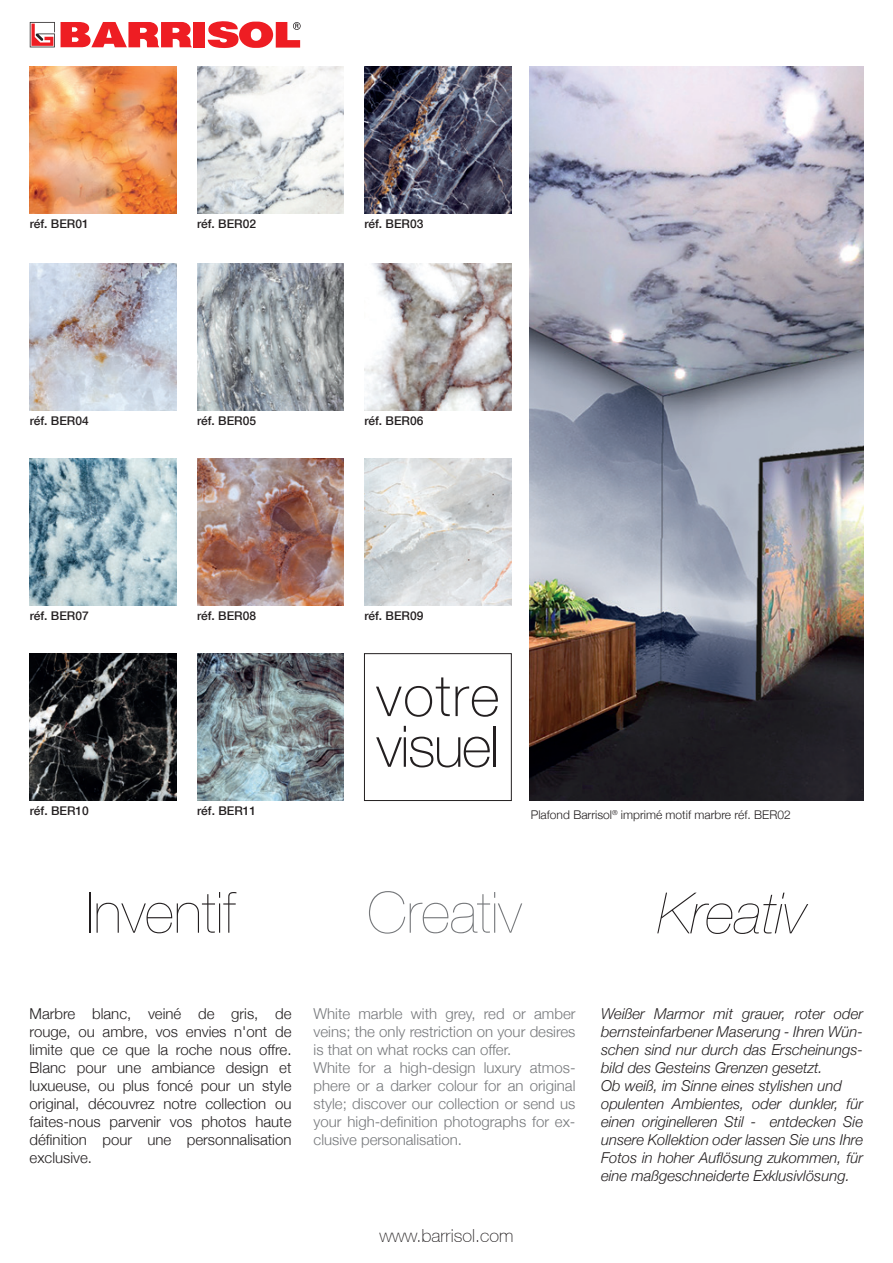
<style>
.page{position:relative;width:893px;height:1263px;background:#fff}
.page>*{position:absolute;margin:0;border:0;box-sizing:border-box;transform-origin:0 0}
.t1{font:100 57.3px/50.7px "Helvetica 35";letter-spacing:-.03em;color:#231f20}
.t2{font:200 57px "Helvetica Neue";color:#231f20}
.t3{font:200 57px "Helvetica Neue";color:#76787b}
.t4{font:italic 200 57px "Helvetica Neue";color:#231f20}
.t5{font:100 18px "Helvetica 35";color:#231f20}
.t6{font:italic 300 15px/18px "Helvetica Neue";color:#231f20}
.t7{font:300 15px/18px "Helvetica Neue";color:#231f20;text-align:justify}
.t8{font:300 15px/18px "Helvetica Neue";color:#76787b}
.t9{font:500 12px "Helvetica Neue";color:#231f20}
.t10{font:300 12px "Helvetica Neue";color:#231f20}
</style>
<div class="page">
<svg style="left:30px;top:22px;width:25px;height:25px"></svg>
<div style="left:194px;top:22px;width:11px;height:25px;background:#ee1d23"></div>
<svg style="left:61px;top:22px;width:131px;height:25px"></svg>
<svg style="left:207px;top:21px;width:94px;height:27px"></svg>
<img style="left:529px;top:67px;width:334px;height:733px">
<img style="left:30px;top:653px;width:147px;height:147px">
<img style="left:197px;top:653px;width:147px;height:147px">
<div style="left:364px;top:653px;width:147px;height:148px;border:1px solid #231f20"></div>
<img style="left:30px;top:67px;width:147px;height:147px">
<img style="left:197px;top:67px;width:147px;height:147px">
<img style="left:364px;top:67px;width:147px;height:147px">
<img style="left:30px;top:263px;width:147px;height:147px">
<img style="left:364px;top:263px;width:147px;height:147px">
<img style="left:197px;top:263px;width:147px;height:147px">
<img style="left:197px;top:458px;width:147px;height:147px">
<img style="left:30px;top:458px;width:147px;height:147px">
<img style="left:364px;top:458px;width:147px;height:147px">
<p class="t9" style="left:30px;top:215px;width:60px">réf. BER01</p>
<p class="t9" style="left:197px;top:215px;width:60px">réf. BER02</p>
<p class="t9" style="left:364px;top:215px;width:60px">réf. BER03</p>
<p class="t9" style="left:30px;top:411px;width:60px">réf. BER04</p>
<p class="t9" style="left:197px;top:411px;width:60px">réf. BER05</p>
<p class="t9" style="left:364px;top:411px;width:60px">réf. BER06</p>
<p class="t9" style="left:30px;top:606px;width:60px">réf. BER07</p>
<p class="t9" style="left:197px;top:606px;width:60px">réf. BER08</p>
<p class="t9" style="left:364px;top:606px;width:60px">réf. BER09</p>
<h1 class="t1" style="left:376px;top:670px;width:125px">votre visuel</h1>
<p class="t9" style="left:30px;top:801px;width:60px">réf. BER10</p>
<p class="t9" style="left:197px;top:801px;width:60px">réf. BER11</p>
<p class="t10" style="left:531px;top:805px;width:261px">Plafond Barrisol<sup>®</sup> imprimé motif marbre réf. BER02</p>
<h2 class="t2" style="left:86px;top:868px;width:150px">Inventif</h2>
<h2 class="t3" style="left:367px;top:868px;width:156px">Creativ</h2>
<h2 class="t4" style="left:658px;top:868px;width:150px">Kreativ</h2>
<p class="t7" style="left:30px;top:1004px;width:263px">Marbre blanc, veiné de gris, de rouge, ou ambre, vos envies n'ont de limite que ce que la roche nous offre.<br>Blanc pour une ambiance design et luxueuse, ou plus foncé pour un style original, découvrez notre collection ou faites-nous parvenir vos photos haute définition pour une personnalisation exclusive.</p>
<p class="t8" style="left:314px;top:1004px;width:263px">White marble with grey, red or amber veins; the only restriction on your desires is that on what rocks can offer.<br>White for a high-design luxury atmos&shy;phere or a darker colour for an original style; discover our collection or send us your high-definition photographs for ex&shy;clusive personalisation.</p>
<p class="t6" style="left:601px;top:1004px;width:263px">Weißer Marmor mit grauer, roter oder bernsteinfarbener Maserung - Ihren Wün&shy;schen sind nur durch das Erscheinungs&shy;bild des Gesteins Grenzen gesetzt.<br>Ob weiß, im Sinne eines stylishen und opulenten Ambientes, oder dunkler, für einen originelleren Stil - entdecken Sie unsere Kollektion oder lassen Sie uns Ihre Fotos in hoher Auflösung zukommen, für eine maßgeschneiderte Exklusivlösung.</p>
<p class="t5" style="left:380px;top:1225px;width:135px">www.barrisol.com</p>
</div>
